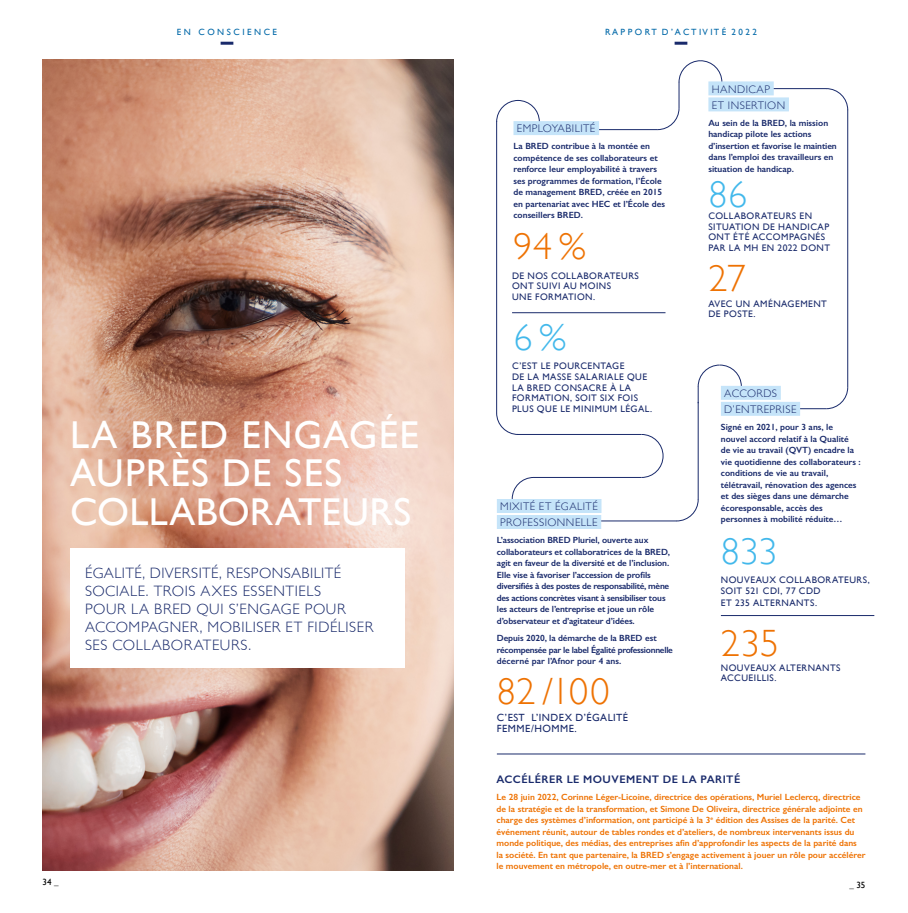
<style>
.page{position:relative;width:908px;height:913px;background:#fff}
.page>*{position:absolute;margin:0;border:0;box-sizing:border-box;transform-origin:0 0}
.t1{font:38.8px/38.4px "Gill Sans";letter-spacing:.025em;color:#fff}
.t2{font:300 38px "Gill Sans";letter-spacing:.01em;color:#ee7203}
.t3{font:300 38px "Gill Sans";color:#42b8eb}
.t4{font:300 15px/18px "Gill Sans";letter-spacing:.035em;color:#192a6b}
.t5{font:300 11px/16px "Gill Sans";letter-spacing:.045em;color:#192a6b}
.t6{font:600 11px "Gill Sans";letter-spacing:.04em;color:#192a6b}
.t7{font:10.4px/11.7px "Gill Sans";letter-spacing:.045em;color:#192a6b}
.t8{font:9.4px/10.6px "Gill Sans";letter-spacing:.045em;color:#192a6b}
.t9{font:600 9px/11.5px "Gill Sans";color:#192a6b}
.t10{font:600 9px/11.5px "Gill Sans";color:#ee7203}
.t11{font:9px "Gill Sans";letter-spacing:.28em;color:#0068a8}
.t12{font:9px "Gill Sans";color:#000}
.s1{font-weight:300}
</style>
<div class="page">
<svg style="left:220px;top:42px;width:13px;height:3px"></svg>
<img style="left:42px;top:60px;width:412px;height:810px">
<div style="left:70px;top:547px;width:334px;height:120px;background:#fff"></div>
<hr style="left:512px;top:312px;width:153px;height:1px;background:#192a6b">
<hr style="left:517px;top:434px;width:124px;height:1px;background:#192a6b">
<hr style="left:754px;top:408px;width:71px;height:1px;background:#192a6b">
<hr style="left:533px;top:477px;width:108px;height:1px;background:#192a6b">
<hr style="left:519px;top:521px;width:157px;height:1px;background:#192a6b">
<hr style="left:585px;top:129px;width:72px;height:1px;background:#192a6b">
<hr style="left:767px;top:88px;width:59px;height:1px;background:#192a6b">
<svg style="left:697px;top:365px;width:44px;height:38px"></svg>
<svg style="left:496px;top:100px;width:43px;height:22px"></svg>
<svg style="left:511px;top:477px;width:23px;height:22px"></svg>
<svg style="left:676px;top:500px;width:22px;height:21px"></svg>
<hr style="left:496px;top:121px;width:1px;height:292px;background:#192a6b">
<svg style="left:657px;top:60px;width:64px;height:70px"></svg>
<svg style="left:641px;top:434px;width:22px;height:44px"></svg>
<svg style="left:825px;top:390px;width:22px;height:19px"></svg>
<svg style="left:825px;top:88px;width:22px;height:19px"></svg>
<svg style="left:496px;top:413px;width:22px;height:22px"></svg>
<hr style="left:847px;top:110px;width:1px;height:277px;background:#192a6b">
<hr style="left:697px;top:402px;width:1px;height:98px;background:#192a6b">
<div style="left:513px;top:121px;width:85px;height:14px;background:#c5e4f9"></div>
<div style="left:708px;top:81px;width:65px;height:14px;background:#c5e4f9"></div>
<div style="left:708px;top:97px;width:80px;height:14px;background:#c5e4f9"></div>
<div style="left:496px;top:499px;width:105px;height:14px;background:#c5e4f9"></div>
<div style="left:496px;top:515px;width:105px;height:14px;background:#c5e4f9"></div>
<hr style="left:720px;top:615px;width:153px;height:1px;background:#192a6b">
<hr style="left:496px;top:754px;width:369px;height:1px;background:#192a6b">
<div style="left:720px;top:386px;width:60px;height:14px;background:#c5e4f9"></div>
<div style="left:720px;top:402px;width:79px;height:14px;background:#c5e4f9"></div>
<svg style="left:674px;top:42px;width:13px;height:3px"></svg>
<p class="t11" style="left:177px;top:27px;width:102px">EN CONSCIENCE</p>
<h1 class="t1" style="left:70px;top:415px;width:350px">LA BRED ENGAGÉE<br>AUPRÈS DE SES<br>COLLABORATEURS</h1>
<h3 class="t4" style="left:85px;top:563px;width:289px">ÉGALITÉ, DIVERSITÉ, RESPONSABILITÉ<br>SOCIALE. TROIS AXES ESSENTIELS<br>POUR LA BRED QUI S’ENGAGE POUR<br>ACCOMPAGNER, MOBILISER ET FIDÉLISER<br>SES COLLABORATEURS.</h3>
<p class="t12" style="left:43px;top:877px;width:18px">34 <span class="s1">_</span></p>
<p class="t11" style="left:604px;top:27px;width:153px">R A P P O R T D ’ A C T I V I T É 2 0 2 2</p>
<p class="t5" style="left:516px;top:120px;width:80px">EMPLOYABILITÉ</p>
<p class="t9" style="left:513px;top:140px;width:153px">La BRED contribue à la montée en compétence de ses collaborateurs et renforce leur employabilité à travers ses programmes de formation, l’École de management BRED, créée en 2015 en partenariat avec HEC et l’École des conseillers BRED.</p>
<h2 class="t2" style="left:513px;top:217px;width:74px">94%</h2>
<p class="t8" style="left:512px;top:270px;width:128px">DE NOS COLLABORATEURS<br>ONT SUIVI AU MOINS<br>UNE FORMATION.</p>
<h2 class="t3" style="left:513px;top:308px;width:54px">6%</h2>
<p class="t8" style="left:512px;top:361px;width:142px">C’EST LE POURCENTAGE<br>DE LA MASSE SALARIALE QUE<br>LA BRED CONSACRE À LA<br>FORMATION, SOIT SIX FOIS<br>PLUS QUE LE MINIMUM LÉGAL.</p>
<p class="t5" style="left:500px;top:498px;width:99px">MIXITÉ ET ÉGALITÉ<br>PROFESSIONNELLE</p>
<p class="t9" style="left:496px;top:534px;width:175px">L’association BRED Pluriel, ouverte aux collaborateurs et collaboratrices de la BRED, agit en faveur de la diversité et de l’inclusion.<br>Elle vise à favoriser l’accession de profils diversifiés à des postes de responsabilité, mène des actions concrètes visant à sensibiliser tous les acteurs de l’entreprise et joue un rôle d’observateur et d’agitateur d’idées.</p>
<p class="t9" style="left:496px;top:632px;width:177px">Depuis 2020, la démarche de la BRED est récompensée par le label Égalité professionnelle décerné par l’Afnor pour 4 ans.</p>
<h2 class="t2" style="left:496px;top:662px;width:114px">82 /100</h2>
<p class="t7" style="left:496px;top:711px;width:132px">C’EST L’INDEX D’ÉGALITÉ<br>FEMME/HOMME.</p>
<p class="t5" style="left:711px;top:80px;width:75px">HANDICAP<br>ET INSERTION</p>
<p class="t9" style="left:708px;top:117px;width:130px">Au sein de la BRED, la mission handicap pilote les actions d’insertion et favorise le maintien dans l’emploi des travailleurs en situation de handicap.</p>
<h2 class="t3" style="left:708px;top:165px;width:40px">86</h2>
<p class="t8" style="left:708px;top:210px;width:123px">COLLABORATEURS EN<br>SITUATION DE HANDICAP<br>ONT ÉTÉ ACCOMPAGNÉS<br>PAR LA MH EN 2022 DONT</p>
<h2 class="t2" style="left:708px;top:249px;width:39px">27</h2>
<p class="t8" style="left:708px;top:298px;width:120px">AVEC UN AMÉNAGEMENT<br>DE POSTE.</p>
<p class="t5" style="left:724px;top:385px;width:74px">ACCORDS<br>D’ENTREPRISE</p>
<p class="t9" style="left:720px;top:421px;width:141px">Signé en 2021, pour 3 ans, le nouvel accord relatif à la Qualité de vie au travail (QVT) encadre la vie quotidienne des collaborateurs : conditions de vie au travail, télétravail, rénovation des agences et des sièges dans une démarche écoresponsable, accès des personnes à mobilité réduite…</p>
<h2 class="t3" style="left:720px;top:522px;width:58px">833</h2>
<p class="t8" style="left:720px;top:575px;width:150px">NOUVEAUX COLLABORATEURS,<br>SOIT 521 CDI, 77 CDD</p>
<p class="t8" style="left:720px;top:597px;width:98px">ET 235 ALTERNANTS.</p>
<h2 class="t2" style="left:720px;top:613px;width:60px">235</h2>
<p class="t8" style="left:720px;top:662px;width:121px">NOUVEAUX ALTERNANTS<br>ACCUEILLIS.</p>
<p class="t6" style="left:496px;top:772px;width:245px">ACCÉLÉRER LE MOUVEMENT DE LA PARITÉ</p>
<p class="t10" style="left:496px;top:791px;width:370px">Le 28 juin 2022, Corinne Léger-Licoine, directrice des opérations, Muriel Leclercq, directrice de la stratégie et de la transformation, et Simone De Oliveira, directrice générale adjointe en charge des systèmes d’information, ont participé à la 3<sup>e</sup> édition des Assises de la parité. Cet événement réunit, autour de tables rondes et d’ateliers, de nombreux intervenants issus du monde politique, des médias, des entreprises afin d’approfondir les aspects de la parité dans la société. En tant que partenaire, la BRED s’engage activement à jouer un rôle pour accélérer le mouvement en métropole, en outre-mer et à l’international.</p>
<p class="t12" style="left:849px;top:880px;width:18px"><span class="s1">_</span> 35</p>
</div>
